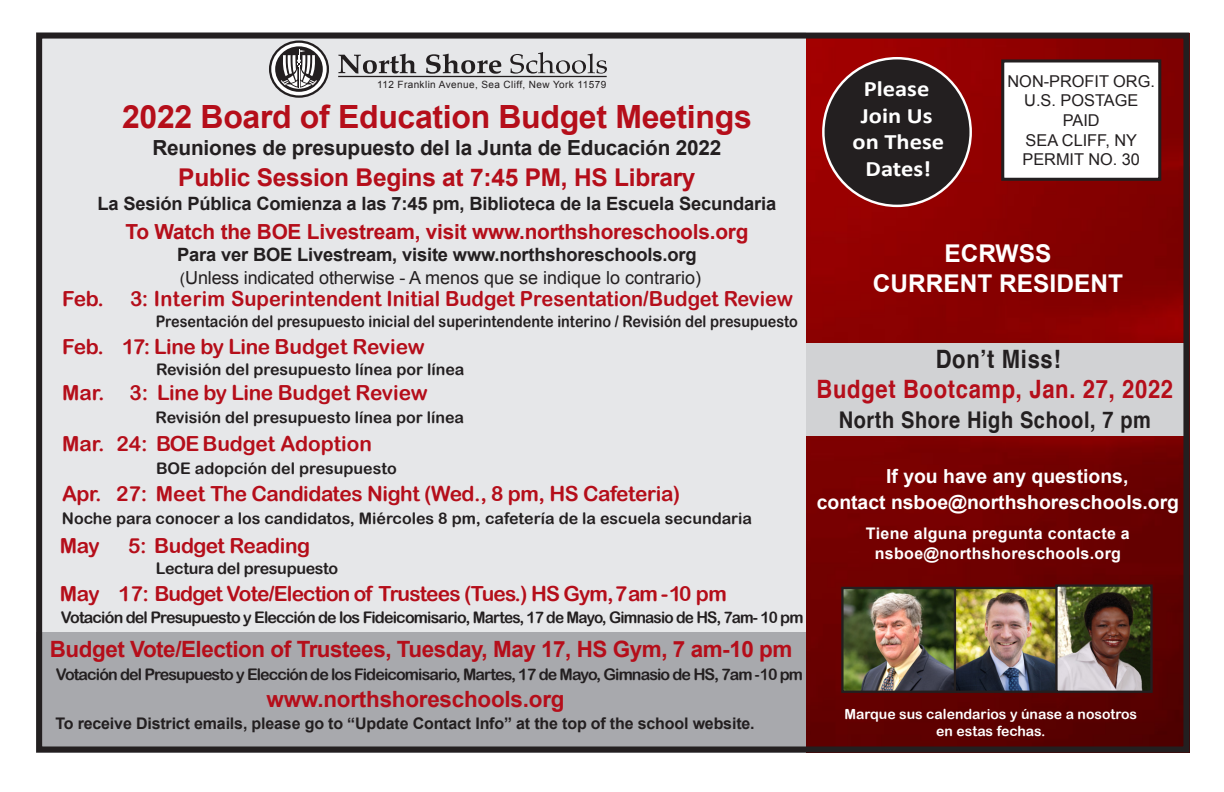
<style>
.page{position:relative;width:1224px;height:792px;background:#fff}
.page>*{position:absolute;margin:0;border:0;box-sizing:border-box;transform-origin:0 0}
.t1{font:700 32px "Arial";letter-spacing:-.01em;color:#b50e1a}
.t2{font:700 25.2px "Helvetica";letter-spacing:.03em;color:#b50e1a;scale:.87 1}
.t3{font:700 25.2px "Helvetica";letter-spacing:.03em;color:#231f20;scale:.87 1}
.t4{font:700 24.4px "Arial";letter-spacing:-.01em;color:#b50e1a}
.t5{font:700 24.4px "Arial";color:#fff}
.t6{font:700 23px "Helvetica";letter-spacing:.03em;color:#231f20;scale:.87 1}
.t7{font:700 22.4px "Arial";letter-spacing:-.02em;color:#b50e1a}
.t8{font:700 22px "Calibri";color:#fff;scale:1.11 1}
.t9{font:20.8px "Arial Rounded MT Bold";letter-spacing:-.02em;color:#b50e1a}
.t10{font:20.8px "Arial Rounded MT Bold";color:#b50e1a}
.t11{font:20.8px "Arial Rounded MT Bold";letter-spacing:-.04em;color:#b50e1a}
.t12{font:700 20.8px "Arial";letter-spacing:-.01em;color:#b50e1a}
.t13{font:700 20.8px "Arial";letter-spacing:-.01em;color:#231f20}
.t14{font:700 19.4px/26.6px "Arial";color:#fff}
.t15{font:700 18.4px "Arial";letter-spacing:-.01em;color:#231f20}
.t16{font:18px "Arial";color:#231f20}
.t17{font:16.4px "Arial";color:#231f20}
.t18{font:16px "Arial Rounded MT Bold";color:#231f20}
.t19{font:16px "Arial Rounded MT Bold";letter-spacing:-.05em;color:#231f20}
.t20{font:16px "Arial Rounded MT Bold";letter-spacing:-.055em;color:#231f20}
.t21{font:16px "Arial Rounded MT Bold";color:#231f20;scale:.9 1}
.t22{font:700 16px "Arial";letter-spacing:-.01em;color:#231f20}
.t23{font:700 16px/20px "Arial";letter-spacing:.02em;color:#fff;text-align:center}
.t24{font:16px "Arial Rounded MT Bold";letter-spacing:-.02em;color:#231f20}
.t25{font:14px/16.8px "Arial Rounded MT Bold";color:#fff;text-align:center}
.t26{font:10px "Arial";letter-spacing:.04em;color:#231f20}
.s1{font-family:"Helvetica";font-size:20px}
.s2{font-size:16px}
</style>
<div class="page">
<img style="left:806px;top:40px;width:376px;height:705px">
<div style="left:36px;top:54px;width:770px;height:698px;background:#e6e7e9"></div>
<div style="left:823px;top:58px;width:148px;height:148px;background:#231f20;border-radius:50%"></div>
<div style="left:1003px;top:61px;width:157px;height:118px;background:#fff"></div>
<div style="left:1001px;top:59px;width:160px;height:122px;border:3px solid #231f20"></div>
<div style="left:36px;top:632px;width:770px;height:120px;background:#a8a9ad"></div>
<img style="left:956px;top:590px;width:99px;height:100px">
<div style="left:949px;top:587px;width:113px;height:106px;border:2px solid #231f20"></div>
<img style="left:1058px;top:587px;width:92px;height:103px">
<div style="left:1055px;top:584px;width:98px;height:109px;border:2px solid #231f20"></div>
<img style="left:844px;top:590px;width:109px;height:100px">
<div style="left:841px;top:587px;width:115px;height:106px;border:2px solid #231f20"></div>
<div style="left:806px;top:343px;width:383px;height:93px;background:#d1d2d4"></div>
<div style="left:36px;top:33px;width:770px;height:33px;background:#e6e7e9"></div>
<hr style="left:338px;top:76px;width:269px;height:1px;background:#231f20">
<svg style="left:338px;top:54px;width:78px;height:20px"></svg>
<svg style="left:426px;top:54px;width:75px;height:20px"></svg>
<svg style="left:510px;top:52px;width:97px;height:22px"></svg>
<svg style="left:270px;top:42px;width:58px;height:55px"></svg>
<div style="left:269px;top:40px;width:60px;height:58px;border:2px solid #231f20;border-radius:50%"></div>
<svg style="left:275px;top:46px;width:48px;height:46px"></svg>
<svg style="left:280px;top:50px;width:37px;height:39px"></svg>
<div style="left:36px;top:33px;width:1153px;height:719px;border:6px solid #231f20"></div>
<p class="t26" style="left:377px;top:78px;width:231px">112 Franklin Avenue, Sea Cliff, New York 11579</p>
<p class="t1" style="left:122px;top:96px;width:631px">2022 Board of Education Budget Meetings</p>
<p class="t13" style="left:152px;top:134px;width:571px">Reuniones de presupuesto del la Junta de Educaci<span class="s1">ó</span>n 2022</p>
<p class="t4" style="left:178px;top:161px;width:519px">Public Session Begins at 7:45 PM, HS Library</p>
<p class="t15" style="left:98px;top:192px;width:680px">La Sesión Pública Comienza a las 7:45 pm, Biblioteca de la Escuela Secundaria</p>
<p class="t12" style="left:125px;top:218px;width:625px">To Watch the BOE Livestream, visit www.northshoreschools.org</p>
<p class="t15" style="left:177px;top:243px;width:521px">Para ver BOE Livestream, visite www.northshoreschools.org</p>
<p class="t16" style="left:180px;top:266px;width:523px"><span class="s2">(</span>Unless indicated otherwise - A menos que se indique lo contrario)</p>
<p class="t9" style="left:62px;top:286px;width:44px">Feb.</p>
<p class="t10" style="left:130px;top:286px;width:664px">3: Interim Superintendent Initial Budget Presentation/Budget Review</p>
<p class="t21" style="left:156px;top:312px;width:715px">Presentación del presupuesto inicial del superintendente interino / Revisión del presupuesto</p>
<p class="t9" style="left:62px;top:334px;width:364px">Feb. 17: Line by Line Budget Review</p>
<p class="t18" style="left:156px;top:360px;width:310px">Revisión del presupuesto línea por línea</p>
<p class="t9" style="left:62px;top:380px;width:367px">Mar. 3: Line by Line Budget Review</p>
<p class="t18" style="left:156px;top:408px;width:310px">Revisión del presupuesto línea por línea</p>
<p class="t10" style="left:62px;top:432px;width:311px">Mar. 24: BOE Budget Adoption</p>
<p class="t18" style="left:156px;top:459px;width:242px">BOE adopción del presupuesto</p>
<p class="t9" style="left:62px;top:481px;width:620px">Apr. 27: Meet The Candidates Night (Wed., 8 pm, HS Cafeteria)</p>
<p class="t18" style="left:62px;top:509px;width:692px">Noche para conocer a los candidatos, Miércoles 8 pm, cafetería de la escuela secundaria</p>
<p class="t9" style="left:60px;top:533px;width:41px">May</p>
<p class="t9" style="left:128px;top:533px;width:184px">5: Budget Reading</p>
<p class="t24" style="left:156px;top:559px;width:184px">Lectura del presupuesto</p>
<p class="t11" style="left:60px;top:582px;width:669px">May 17: Budget Vote/Election of Trustees (Tues.) HS Gym, 7 am - 10 pm</p>
<p class="t19" style="left:61px;top:608px;width:744px">Votación del Presupuesto y Elección de los Fideicomisario, Martes, 17 de Mayo, Gimnasio de HS, 7am- 10 pm</p>
<p class="t7" style="left:50px;top:634px;width:744px">Budget Vote/Election of Trustees, Tuesday, May 17, HS Gym, 7 am-10 pm</p>
<p class="t7" style="left:267px;top:684px;width:299px">www.northshoreschools.org</p>
<p class="t22" style="left:55px;top:713px;width:701px">To receive District emails, please go to “Update Contact Info” at the top of the school website.</p>
<p class="t20" style="left:56px;top:665px;width:749px">Votación del Presupuesto y Elección de los Fideicomisario, Martes, 17 de Mayo, Gimnasio de HS, 7am -10 pm</p>
<p class="t8" style="left:864px;top:73px;width:61px">Please</p>
<p class="t8" style="left:861px;top:100px;width:66px">Join Us</p>
<p class="t8" style="left:853px;top:126px;width:84px">on These</p>
<p class="t8" style="left:866px;top:153px;width:61px">Dates!</p>
<p class="t17" style="left:1008px;top:70px;width:149px">NON-PROFIT ORG.</p>
<p class="t17" style="left:1024px;top:90px;width:115px">U.S. POSTAGE</p>
<p class="t17" style="left:1063px;top:110px;width:38px">PAID</p>
<p class="t17" style="left:1026px;top:129px;width:113px">SEA CLIFF, NY</p>
<p class="t17" style="left:1022px;top:149px;width:119px">PERMIT NO. 30</p>
<p class="t5" style="left:944px;top:238px;width:108px">ECRWSS</p>
<p class="t5" style="left:873px;top:268px;width:252px">CURRENT RESIDENT</p>
<p class="t3" style="left:936px;top:339px;width:145px">Don’t Miss!</p>
<p class="t2" style="left:817px;top:369px;width:411px">Budget Bootcamp, Jan. 27, 2022</p>
<p class="t6" style="left:839px;top:401px;width:361px">North Shore High School, 7 pm</p>
<p class="t14" style="left:817px;top:463px;width:364px;text-indent:69px">If you have any questions, contact nsboe@northshoreschools.org</p>
<p class="t23" style="left:866px;top:524px;width:265px">Tiene alguna pregunta contacte a nsboe@northshoreschools.org</p>
<p class="t25" style="left:845px;top:706px;width:294px">Marque sus calendarios y únase a nosotros en estas fechas.</p>
</div>
